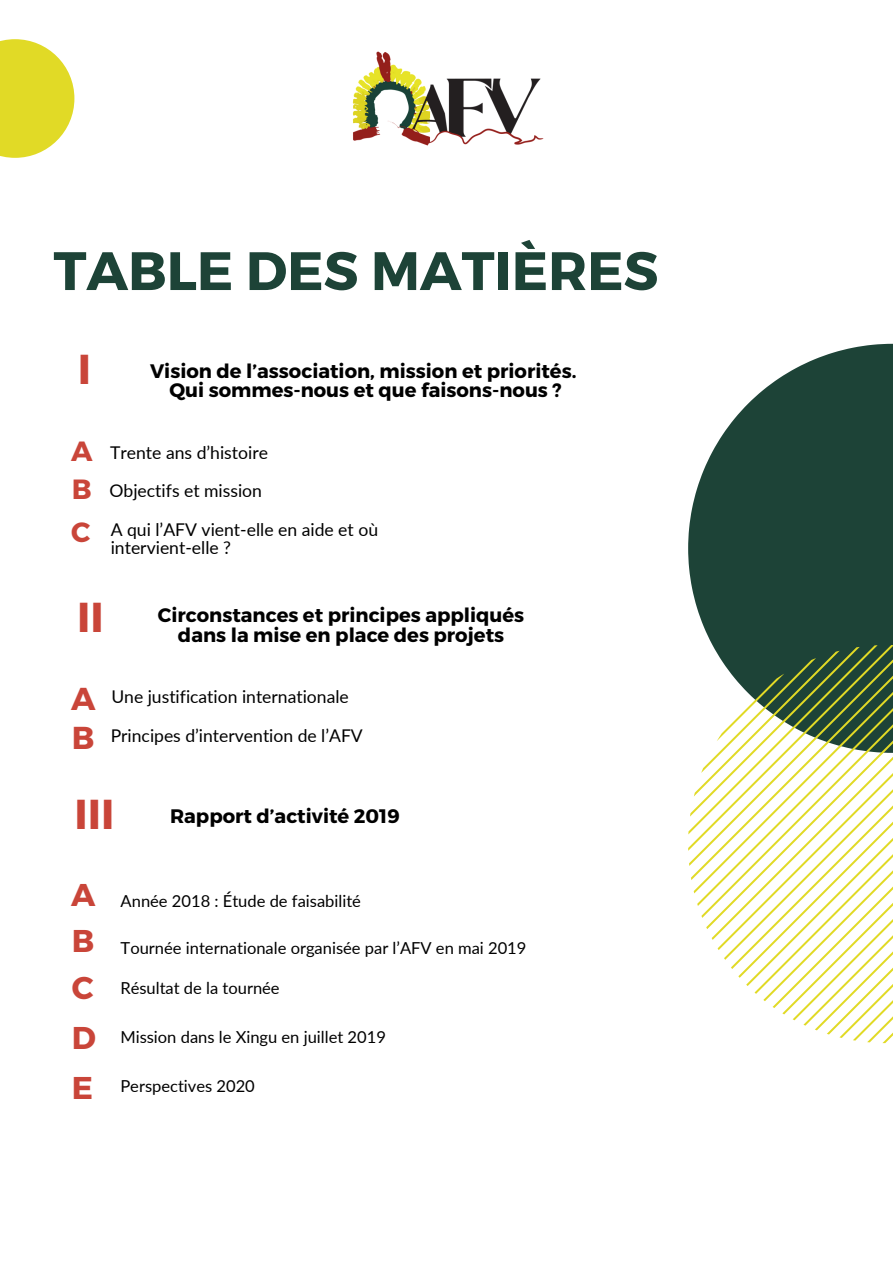
<style>
.page{position:relative;width:893px;height:1264px;background:#fff}
.page>*{position:absolute;margin:0;border:0;box-sizing:border-box;transform-origin:0 0}
.t1{font:700 54px "Montserrat";color:#1d4337}
.t2{font:700 41.85px "Montserrat";color:#c94539}
.t3{font:700 31.65px "Montserrat";color:#c94539}
.t4{font:700 31.5px "Montserrat";color:#c94539}
.t5{font:700 27.75px "Montserrat";color:#c94539}
.t6{font:700 19.5px "Montserrat";color:#000}
.t7{font:17.55px/18px "Lato";color:#000}
.t8{font:16.5px "Lato";color:#000}
</style>
<div class="page">
<img style="left:352px;top:51px;width:192px;height:95px">
<svg style="left:0;top:39px;width:74px;height:119px;fill:#e1da26"></svg>
<svg style="left:688px;top:344px;width:204px;height:301px;fill:#1d4337"></svg>
<svg style="left:688px;top:645px;width:204px;height:398px"></svg>
<p class="t1" style="left:53px;top:236px;width:606px">TABLE DES MATIÈRES</p>
<p class="t2" style="left:78px;top:342px;width:15px">I</p>
<p class="t6" style="left:150px;top:358px;width:428px">Vision de l’association, mission et priorités.</p>
<p class="t6" style="left:169px;top:377px;width:394px">Qui sommes-nous et que faisons-nous ?</p>
<p class="t5" style="left:71px;top:433px;width:23px">A</p>
<p class="t7" style="left:110px;top:443px;width:159px">Trente ans d’histoire</p>
<p class="t5" style="left:72px;top:471px;width:21px">B</p>
<p class="t7" style="left:109px;top:480px;width:154px">Objectifs et mission</p>
<p class="t5" style="left:71px;top:513px;width:21px">C</p>
<p class="t7" style="left:111px;top:520px;width:269px">A qui l’AFV vient-elle en aide et où intervient-elle ?</p>
<p class="t2" style="left:77px;top:590px;width:28px">II</p>
<p class="t6" style="left:158px;top:603px;width:368px">Circonstances et principes appliqués</p>
<p class="t6" style="left:178px;top:622px;width:328px">dans la mise en place des projets</p>
<p class="t3" style="left:71px;top:678px;width:26px">A</p>
<p class="t7" style="left:111px;top:687px;width:239px">Une justification internationale</p>
<p class="t3" style="left:72px;top:717px;width:24px">B</p>
<p class="t7" style="left:111px;top:726px;width:253px">Principes d’intervention de l’AFV</p>
<p class="t2" style="left:74px;top:787px;width:41px">III</p>
<p class="t6" style="left:170px;top:803px;width:231px">Rapport d’activité 2019</p>
<p class="t4" style="left:71px;top:874px;width:26px">A</p>
<p class="t8" style="left:121px;top:891px;width:242px">Année 2018 : Étude de faisabilité</p>
<p class="t4" style="left:72px;top:920px;width:24px">B</p>
<p class="t8" style="left:121px;top:938px;width:407px">Tournée internationale organisée par l’AFV en mai 2019</p>
<p class="t4" style="left:72px;top:967px;width:23px">C</p>
<p class="t8" style="left:120px;top:977px;width:161px">Résultat de la tournée</p>
<p class="t4" style="left:72px;top:1017px;width:26px">D</p>
<p class="t8" style="left:120px;top:1026px;width:267px">Mission dans le Xingu en juillet 2019</p>
<p class="t4" style="left:72px;top:1067px;width:23px">E</p>
<p class="t8" style="left:120px;top:1075px;width:136px">Perspectives 2020</p>
</div>
